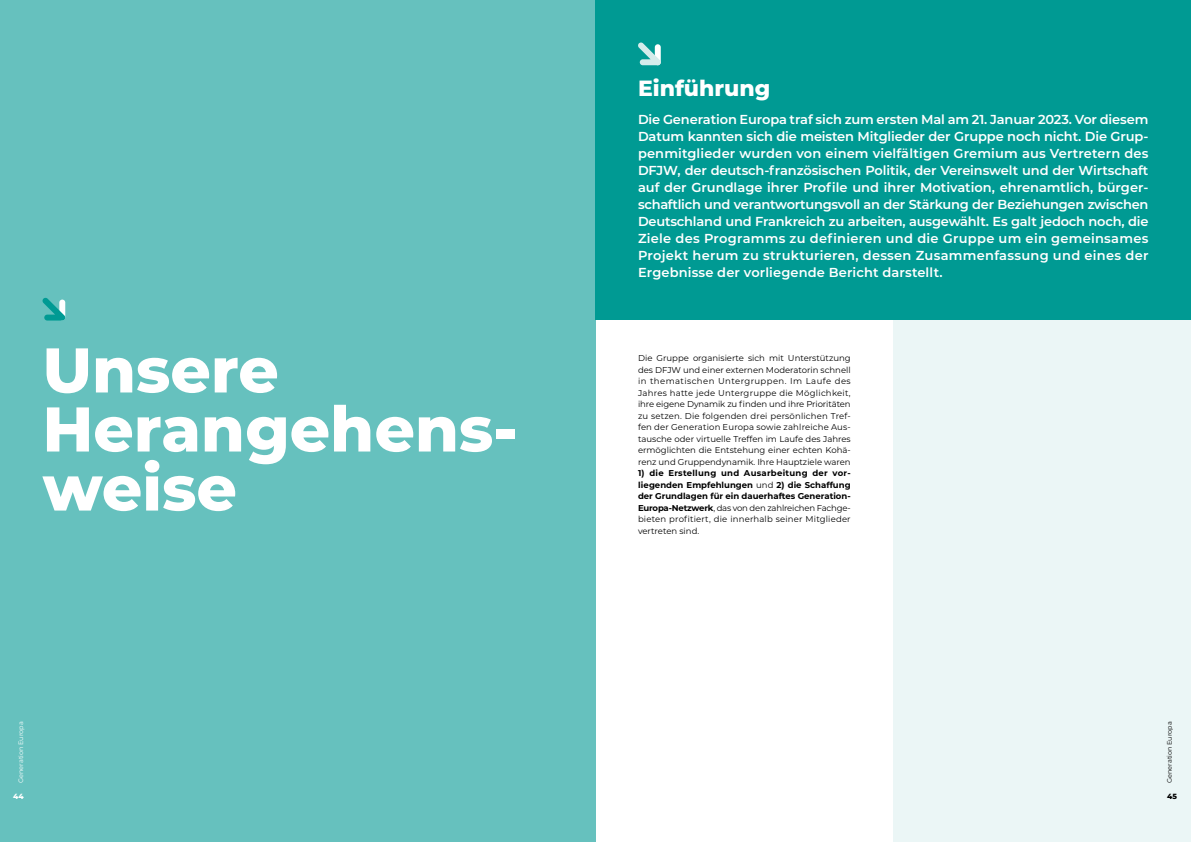
<style>
.page{position:relative;width:1191px;height:842px;background:#fff}
.page>*{position:absolute;margin:0;border:0;box-sizing:border-box;transform-origin:0 0}
.t1{font:800 63px/59px "Montserrat";color:#fff}
.t2{font:800 22px "Montserrat";color:#fff}
.t3{font:600 13px/17px "Montserrat";letter-spacing:.01em;color:#fff;text-align:justify}
.t4{font:8.5px/11.5px "Montserrat";color:#000;text-align:justify}
.t5{font:700 8.5px/11.5px "Montserrat";color:#000;text-align:justify}
.t6{font:800 7.5px "Montserrat";color:#000}
.t7{font:800 7.5px "Montserrat";color:#fff}
.t8{font:6.5px "Montserrat";color:#000}
.t9{font:6.5px "Montserrat";color:#fff}
.s1{font-weight:400}
</style>
<div class="page">
<div style="left:893px;top:319px;width:298px;height:523px;background:#ebf6f6"></div>
<div style="left:0;top:0;width:595px;height:842px;background:#66c1be"></div>
<svg style="left:42px;top:298px;width:24px;height:23px"></svg>
<div style="left:595px;top:0;width:596px;height:319px;background:#009a93"></div>
<svg style="left:638px;top:42px;width:23px;height:23px"></svg>
<h1 class="t1" style="left:43px;top:337px;width:477px">Unsere<br>Herangehens&shy;weise</h1>
<p class="t9" style="left:17px;top:783px;width:63px;rotate:-90deg">Generation Europa</p>
<p class="t7" style="left:13px;top:791px;width:12px">44</p>
<h2 class="t2" style="left:638px;top:72px;width:134px">Einführung</h2>
<p class="t3" style="left:638px;top:110px;width:512px">Die Generation Europa traf sich zum ersten Mal am 21. Januar 2023. Vor diesem Datum kannten sich die meisten Mitglieder der Gruppe noch nicht. Die Grup&shy;penmitglieder wurden von einem vielfältigen Gremium aus Vertretern des DFJW, der deutsch-französischen Politik, der Vereinswelt und der Wirtschaft auf der Grundlage ihrer Profile und ihrer Motivation, ehrenamtlich, bürger&shy;schaftlich und verantwortungsvoll an der Stärkung der Beziehungen zwischen Deutschland und Frankreich zu arbeiten, ausgewählt. Es galt jedoch noch, die Ziele des Programms zu definieren und die Gruppe um ein gemeinsames Projekt herum zu strukturieren, dessen Zusammenfassung und eines der Ergebnisse der vorliegende Bericht darstellt.</p>
<p class="t4" style="left:638px;top:352px;width:214px">Die Gruppe organisierte sich mit Unterstützung des DFJW und einer externen Moderatorin schnell in thematischen Untergruppen. Im Laufe des Jahres hatte jede Untergruppe die Möglichkeit, ihre eigene Dynamik zu finden und ihre Prioritäten zu setzen. Die folgenden drei persönlichen Tref&shy;fen der Generation Europa sowie zahlreiche Aus&shy;tausche oder virtuelle Treffen im Laufe des Jahres ermöglichten die Entstehung einer echten Kohä&shy;renz und Gruppendynamik. Ihre Hauptziele waren</p>
<p class="t5" style="left:638px;top:467px;width:214px">1) die Erstellung und Ausarbeitung der vor&shy;liegenden Empfehlungen <span class="s1">und</span> 2) die Schaffung der Grundlagen für ein dauerhaftes Generation-Europa-Netzwerk<span class="s1">, das von den zahlreichen Fachge&shy;bieten profitiert, die innerhalb seiner Mitglieder vertreten sind.</span></p>
<p class="t8" style="left:1165px;top:783px;width:63px;rotate:-90deg">Generation Europa</p>
<p class="t6" style="left:1167px;top:791px;width:11px">45</p>
</div>
